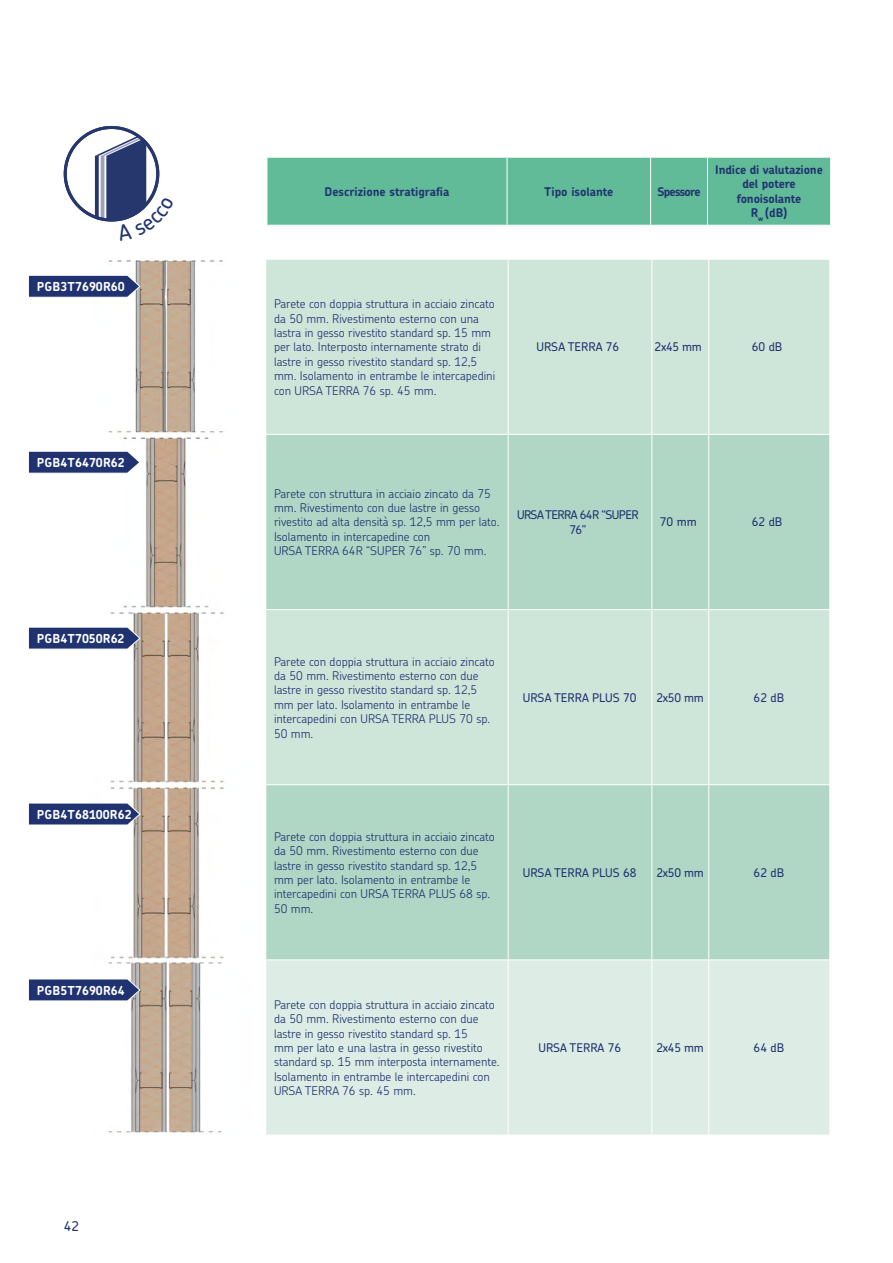
<style>
.page{position:relative;width:893px;height:1263px;background:#fff}
.page>*{position:absolute;margin:0;border:0;box-sizing:border-box;transform-origin:0 0}
.t1{font:500 13.5px "Chevin Std";color:#203370}
.t2{font:700 12.45px "Chevin Pro";letter-spacing:.005em;color:#fff}
.t3{font:300 12px/14.4px "Chevin Pro";color:#203370}
.t4{font:500 12px "Chevin Std";color:#203370}
.t5{font:700 12px/14.4px "Chevin Pro";letter-spacing:-.01em;color:#203370;text-align:center}
.t6{font:500 12px/14.4px "Chevin Std";letter-spacing:-.05em;color:#203370;text-align:center}
.t7{font:700 12px "Chevin Pro";letter-spacing:-.06em;color:#203370}
</style>
<div class="page">
<div style="left:266px;top:260px;width:563px;height:174px;background:#cee6da"></div>
<svg style="left:266px;top:435px;width:563px;height:524px;background:#badccc"></svg>
<div style="left:266px;top:960px;width:563px;height:174px;background:#ddede5"></div>
<hr style="left:508px;top:260px;width:1px;height:174px;background:#fff">
<hr style="left:651px;top:260px;width:1px;height:174px;background:#fff">
<hr style="left:708px;top:260px;width:1px;height:174px;background:#fff">
<hr style="left:508px;top:435px;width:1px;height:174px;background:#fff">
<hr style="left:651px;top:435px;width:1px;height:174px;background:#fff">
<hr style="left:708px;top:435px;width:1px;height:174px;background:#fff">
<hr style="left:266px;top:609px;width:242px;height:1px;background:#fff">
<hr style="left:508px;top:609px;width:144px;height:1px;background:#fff">
<hr style="left:508px;top:610px;width:1px;height:174px;background:#fff">
<hr style="left:652px;top:609px;width:57px;height:1px;background:#fff">
<hr style="left:651px;top:610px;width:1px;height:174px;background:#fff">
<hr style="left:709px;top:609px;width:121px;height:1px;background:#fff">
<hr style="left:708px;top:610px;width:1px;height:174px;background:#fff">
<hr style="left:266px;top:784px;width:242px;height:1px;background:#fff">
<hr style="left:508px;top:784px;width:144px;height:1px;background:#fff">
<hr style="left:508px;top:785px;width:1px;height:174px;background:#fff">
<hr style="left:652px;top:784px;width:57px;height:1px;background:#fff">
<hr style="left:651px;top:785px;width:1px;height:174px;background:#fff">
<hr style="left:709px;top:784px;width:121px;height:1px;background:#fff">
<hr style="left:708px;top:785px;width:1px;height:174px;background:#fff">
<hr style="left:508px;top:960px;width:1px;height:174px;background:#fff">
<hr style="left:651px;top:960px;width:1px;height:174px;background:#fff">
<hr style="left:708px;top:960px;width:1px;height:174px;background:#fff">
<img style="left:108px;top:260px;width:116px;height:873px">
<svg style="left:28px;top:274px;width:113px;height:24px;background:#475687"></svg>
<svg style="left:28px;top:450px;width:113px;height:24px"></svg>
<svg style="left:28px;top:802px;width:113px;height:24px;background:#475686"></svg>
<svg style="left:28px;top:978px;width:113px;height:24px;background:#465586"></svg>
<div style="left:267px;top:158px;width:563px;height:67px;background:#61ba98"></div>
<hr style="left:507px;top:158px;width:1px;height:67px;background:#fff">
<hr style="left:650px;top:158px;width:1px;height:67px;background:#fff">
<hr style="left:707px;top:158px;width:1px;height:67px;background:#fff">
<svg style="left:28px;top:626px;width:113px;height:24px;background:#475686"></svg>
<svg style="left:64px;top:126px;width:96px;height:96px"></svg>
<p class="t2" style="left:37px;top:278px;width:89px">PGB3T7690R60</p>
<p class="t2" style="left:37px;top:454px;width:89px">PGB4T6470R62</p>
<p class="t2" style="left:37px;top:630px;width:89px">PGB4T7050R62</p>
<p class="t2" style="left:37px;top:806px;width:96px">PGB4T68100R62</p>
<p class="t2" style="left:37px;top:982px;width:89px">PGB5T7690R64</p>
<p class="t1" style="left:64px;top:1217px;width:17px">42</p>
<p class="t5" style="left:325px;top:184px;width:126px">Descrizione stratigrafia</p>
<p class="t5" style="left:544px;top:184px;width:71px">Tipo isolante</p>
<p class="t7" style="left:657px;top:183px;width:45px">Spessore</p>
<p class="t5" style="left:715px;top:162px;width:109px">Indice di valutazione del potere fonoisolante<br>R<sub>w</sub> (dB)</p>
<p class="t3" style="left:274px;top:296px;width:223px">Parete con doppia struttura in acciaio zincato da 50 mm. Rivestimento esterno con una lastra in gesso rivestito standard sp. 15 mm per lato. Interposto internamente strato di lastre in gesso rivestito standard sp. 12,5 mm. Isolamento in entrambe le intercapedini con URSA TERRA 76 sp. 45 mm.</p>
<p class="t4" style="left:536px;top:339px;width:84px">URSA TERRA 76</p>
<p class="t4" style="left:655px;top:339px;width:49px">2x45 mm</p>
<p class="t4" style="left:752px;top:339px;width:32px">60 dB</p>
<p class="t3" style="left:274px;top:486px;width:227px">Parete con struttura in acciaio zincato da 75 mm. Rivestimento con due lastre in gesso rivestito ad alta densità sp. 12,5 mm per lato.<br>Isolamento in intercapedine con<br>URSA TERRA 64R “SUPER 76” sp. 70 mm.</p>
<p class="t6" style="left:517px;top:507px;width:123px">URSA TERRA 64R “SUPER<br>76”</p>
<p class="t4" style="left:660px;top:514px;width:38px">70 mm</p>
<p class="t4" style="left:752px;top:514px;width:32px">62 dB</p>
<p class="t3" style="left:274px;top:654px;width:222px">Parete con doppia struttura in acciaio zincato da 50 mm. Rivestimento esterno con due lastre in gesso rivestito standard sp. 12,5 mm per lato. Isolamento in entrambe le intercapedini con URSA TERRA PLUS 70 sp.<br>50 mm.</p>
<p class="t4" style="left:523px;top:689px;width:115px">URSA TERRA PLUS 70</p>
<p class="t4" style="left:656px;top:689px;width:49px">2x50 mm</p>
<p class="t4" style="left:754px;top:689px;width:32px">62 dB</p>
<p class="t3" style="left:274px;top:829px;width:222px">Parete con doppia struttura in acciaio zincato da 50 mm. Rivestimento esterno con due lastre in gesso rivestito standard sp. 12,5 mm per lato. Isolamento in entrambe le intercapedini con URSA TERRA PLUS 68 sp.<br>50 mm.</p>
<p class="t4" style="left:523px;top:864px;width:115px">URSA TERRA PLUS 68</p>
<p class="t4" style="left:656px;top:864px;width:49px">2x50 mm</p>
<p class="t4" style="left:754px;top:864px;width:32px">62 dB</p>
<p class="t3" style="left:274px;top:997px;width:227px">Parete con doppia struttura in acciaio zincato da 50 mm. Rivestimento esterno con due lastre in gesso rivestito standard sp. 15<br>mm per lato e una lastra in gesso rivestito standard sp. 15 mm interposta internamente.<br>Isolamento in entrambe le intercapedini con URSA TERRA 76 sp. 45 mm.</p>
<p class="t4" style="left:538px;top:1039px;width:84px">URSA TERRA 76</p>
<p class="t4" style="left:656px;top:1039px;width:49px">2x45 mm</p>
<p class="t4" style="left:754px;top:1039px;width:32px">64 dB</p>
</div>
